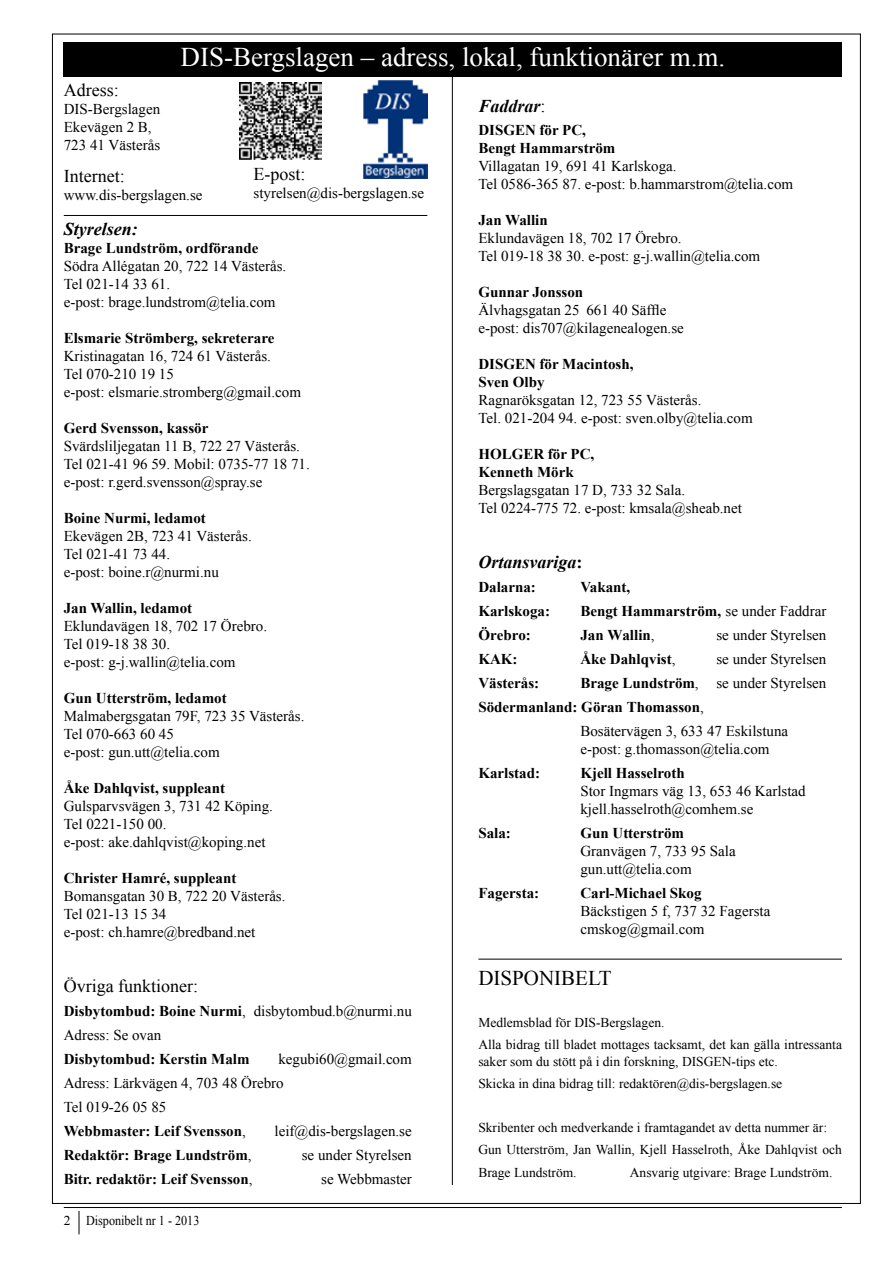
<style>
.page{position:relative;width:893px;height:1263px;background:#fff}
.page>*{position:absolute;margin:0;border:0;box-sizing:border-box;transform-origin:0 0}
.t1{font:27px "Times New Roman";color:#fff}
.t2{font:21px "Times New Roman";color:#000}
.t3{font:18px "Times New Roman";color:#000}
.t4{font:italic 700 18px "Times New Roman";color:#000}
.t5{font:15px/18px "Times New Roman";color:#000}
.t6{font:700 15px/18px "Times New Roman";color:#000}
.t7{font:13.5px/22.2px "Times New Roman";color:#000}
.s1{font-weight:700}
.s2{font-weight:400}
.s3{font-weight:400;font-style:normal}
.s4{font-style:normal}
</style>
<div class="page">
<svg style="left:79px;top:1211px;width:1px;height:23px"></svg>
<hr style="left:64px;top:1207px;width:778px;height:1px;background:#000">
<div style="left:64px;top:43px;width:778px;height:34px;background:#000"></div>
<hr style="left:64px;top:215px;width:363px;height:1px;background:#000">
<hr style="left:478px;top:959px;width:364px;height:1px;background:#000">
<hr style="left:452px;top:77px;width:1px;height:1108px;background:#000">
<img style="left:363px;top:81px;width:64px;height:97px">
<img style="left:240px;top:82px;width:82px;height:78px">
<h1 class="t1" style="left:181px;top:38px;width:546px">DIS-Bergslagen – adress, lokal, funktionärer m.m.</h1>
<p class="t3" style="left:64px;top:78px;width:56px">Adress:</p>
<p class="t5" style="left:64px;top:100px;width:98px">DIS-Bergslagen<br>Ekevägen 2 B,<br>723 41 Västerås</p>
<p class="t3" style="left:64px;top:164px;width:62px">Internet:</p>
<p class="t5" style="left:64px;top:186px;width:140px">www.dis-bergslagen.se</p>
<p class="t3" style="left:253px;top:162px;width:54px">E-post:</p>
<p class="t5" style="left:253px;top:184px;width:172px">styrelsen@dis-bergslagen.se</p>
<p class="t4" style="left:64px;top:216px;width:75px">Styrelsen:</p>
<p class="t6" style="left:64px;top:238px;width:196px">Brage Lundström, ordförande</p>
<p class="t5" style="left:64px;top:256px;width:224px">Södra Allégatan 20, 722 14 Västerås.<br>Tel 021-14 33 61.<br>e-post: brage.lundstrom@telia.com</p>
<p class="t6" style="left:64px;top:328px;width:212px">Elsmarie Strömberg, sekreterare</p>
<p class="t5" style="left:64px;top:346px;width:239px">Kristinagatan 16, 724 61 Västerås.<br>Tel 070-210 19 15<br>e-post: elsmarie.stromberg@gmail.com</p>
<p class="t6" style="left:64px;top:418px;width:146px">Gerd Svensson, kassör</p>
<p class="t5" style="left:64px;top:436px;width:248px">Svärdsliljegatan 11 B, 722 27 Västerås.<br>Tel 021-41 96 59. Mobil: 0735-77 18 71. e-post: r.gerd.svensson@spray.se</p>
<p class="t6" style="left:64px;top:508px;width:144px">Boine Nurmi, ledamot</p>
<p class="t5" style="left:64px;top:526px;width:190px">Ekevägen 2B, 723 41 Västerås.<br>Tel 021-41 73 44.<br>e-post: boine.r@nurmi.nu</p>
<p class="t6" style="left:64px;top:598px;width:130px">Jan Wallin, ledamot</p>
<p class="t5" style="left:64px;top:616px;width:205px">Eklundavägen 18, 702 17 Örebro.<br>Tel 019-18 38 30.<br>e-post: g-j.wallin@telia.com</p>
<p class="t6" style="left:64px;top:688px;width:164px">Gun Utterström, ledamot</p>
<p class="t5" style="left:64px;top:706px;width:242px">Malmabergsgatan 79F, 723 35 Västerås.<br>Tel 070-663 60 45<br>e-post: gun.utt@telia.com</p>
<p class="t6" style="left:64px;top:778px;width:163px">Åke Dahlqvist, suppleant</p>
<p class="t5" style="left:64px;top:796px;width:211px">Gulsparvsvägen 3, 731 42 Köping.<br>Tel 0221-150 00.<br>e-post: ake.dahlqvist@koping.net</p>
<p class="t6" style="left:64px;top:868px;width:174px">Christer Hamré, suppleant</p>
<p class="t5" style="left:64px;top:886px;width:223px">Bomansgatan 30 B, 722 20 Västerås.<br>Tel 021-13 15 34<br>e-post: ch.hamre@bredband.net</p>
<p class="t3" style="left:64px;top:973px;width:136px">Övriga funktioner:</p>
<p class="t5" style="left:64px;top:998px;width:350px;line-height:24px"><span class="s1">Disbytombud: Boine Nurmi</span>, disbytombud.b@nurmi.nu<br>Adress: Se ovan</p>
<p class="t6" style="left:64px;top:1049px;width:187px">Disbytombud: Kerstin Malm</p>
<p class="t5" style="left:64px;top:1046px;width:350px;line-height:24px;text-indent:215px">kegubi60@gmail.com<br>Adress: Lärkvägen 4, 703 48 Örebro<br>Tel 019-26 05 85<br><span class="s1">Webbmaster: Leif Svensson</span>,</p>
<p class="t5" style="left:275px;top:1121px;width:139px">leif@dis-bergslagen.se</p>
<p class="t6" style="left:64px;top:1145px;width:189px">Redaktör: Brage Lundström<span class="s2">,</span></p>
<p class="t5" style="left:302px;top:1145px;width:111px">se under Styrelsen</p>
<p class="t6" style="left:64px;top:1169px;width:190px">Bitr. redaktör: Leif Svensson<span class="s2">,</span></p>
<p class="t5" style="left:321px;top:1169px;width:92px">se Webbmaster</p>
<p class="t7" style="left:64px;top:1209px;width:137px">2 Disponibelt nr 1 - 2013</p>
<p class="t4" style="left:478px;top:94px;width:69px">Faddrar<span class="s3">:</span></p>
<p class="t6" style="left:478px;top:121px;width:139px">DISGEN för PC,<br>Bengt Hammarström</p>
<p class="t5" style="left:478px;top:157px;width:316px">Villagatan 19, 691 41 Karlskoga.<br>Tel 0586-365 87. e-post: b.hammarstrom@telia.com</p>
<p class="t6" style="left:478px;top:211px;width:71px">Jan Wallin</p>
<p class="t5" style="left:478px;top:229px;width:283px">Eklundavägen 18, 702 17 Örebro.<br>Tel 019-18 38 30. e-post: g-j.wallin@telia.com</p>
<p class="t6" style="left:478px;top:283px;width:106px">Gunnar Jonsson</p>
<p class="t5" style="left:478px;top:301px;width:207px">Älvhagsgatan 25 661 40 Säffle e-post: dis707@kilagenealogen.se</p>
<p class="t6" style="left:478px;top:355px;width:157px">DISGEN för Macintosh,<br>Sven Olby</p>
<p class="t5" style="left:478px;top:391px;width:276px">Ragnaröksgatan 12, 723 55 Västerås.<br>Tel. 021-204 94. e-post: sven.olby@telia.com</p>
<p class="t6" style="left:478px;top:445px;width:117px">HOLGER för PC,<br>Kenneth Mörk</p>
<p class="t5" style="left:478px;top:481px;width:265px">Bergslagsgatan 17 D, 733 32 Sala.<br>Tel 0224-775 72. e-post: kmsala@sheab.net</p>
<p class="t4" style="left:478px;top:550px;width:106px">Ortansvariga<span class="s4">:</span></p>
<p class="t6" style="left:478px;top:578px;width:59px">Dalarna:</p>
<p class="t6" style="left:580px;top:578px;width:51px">Vakant,</p>
<p class="t6" style="left:478px;top:602px;width:73px">Karlskoga:</p>
<p class="t6" style="left:580px;top:602px;width:248px">Bengt Hammarström, <span class="s2">se under Faddrar</span></p>
<p class="t6" style="left:478px;top:626px;width:54px">Örebro:</p>
<p class="t6" style="left:580px;top:626px;width:76px">Jan Wallin<span class="s2">,</span></p>
<p class="t5" style="left:716px;top:626px;width:111px">se under Styrelsen</p>
<p class="t6" style="left:478px;top:650px;width:41px">KAK:</p>
<p class="t6" style="left:580px;top:650px;width:97px">Åke Dahlqvist<span class="s2">,</span></p>
<p class="t5" style="left:716px;top:650px;width:111px">se under Styrelsen</p>
<p class="t6" style="left:478px;top:674px;width:62px">Västerås:</p>
<p class="t5" style="left:580px;top:674px;width:247px"><span class="s1">Brage Lundström</span>, se under Styrelsen</p>
<p class="t6" style="left:478px;top:698px;width:227px">Södermanland: Göran Thomasson<span class="s2">,</span></p>
<p class="t5" style="left:580px;top:722px;width:209px">Bosätervägen 3, 633 47 Eskilstuna</p>
<p class="t5" style="left:580px;top:740px;width:191px">e-post: g.thomasson@telia.com</p>
<p class="t6" style="left:478px;top:764px;width:63px">Karlstad:</p>
<p class="t6" style="left:580px;top:764px;width:106px">Kjell Hasselroth</p>
<p class="t5" style="left:580px;top:782px;width:227px">Stor Ingmars väg 13, 653 46 Karlstad kjell.hasselroth@comhem.se</p>
<p class="t6" style="left:478px;top:824px;width:34px">Sala:</p>
<p class="t6" style="left:580px;top:824px;width:105px">Gun Utterström</p>
<p class="t5" style="left:580px;top:842px;width:157px">Granvägen 7, 733 95 Sala gun.utt@telia.com</p>
<p class="t6" style="left:478px;top:884px;width:62px">Fagersta:</p>
<p class="t6" style="left:580px;top:884px;width:123px">Carl-Michael Skog</p>
<p class="t5" style="left:580px;top:902px;width:191px">Bäckstigen 5 f, 737 32 Fagersta cmskog@gmail.com</p>
<h2 class="t2" style="left:478px;top:964px;width:135px">DISPONIBELT</h2>
<p class="t7" style="left:478px;top:1011px;width:365px">Medlemsblad för DIS-Bergslagen.<br>Alla bidrag till bladet mottages tacksamt, det kan gälla intressanta</p>
<p class="t7" style="left:478px;top:1050px;width:305px">saker som du stött på i din forskning, DISGEN-tips etc.<br>Skicka in dina bidrag till: redaktören@dis-bergslagen.se</p>
<p class="t7" style="left:478px;top:1116px;width:365px">Skribenter och medverkande i framtagandet av detta nummer är:<br>Gun Utterström, Jan Wallin, Kjell Hasselroth, Åke Dahlqvist och<br>Brage Lundström.</p>
<p class="t7" style="left:630px;top:1161px;width:204px">Ansvarig utgivare: Brage Lundström.</p>
</div>
